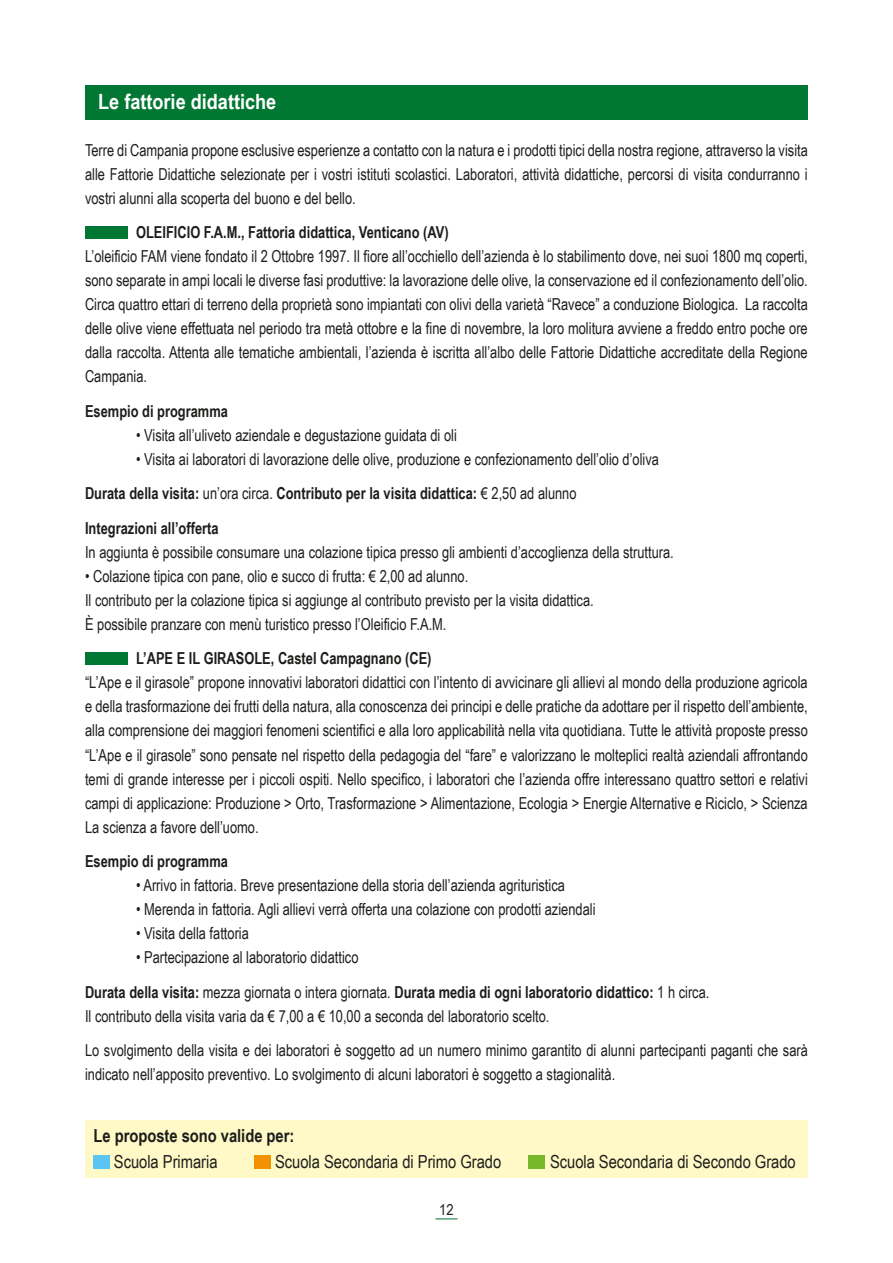
<style>
.page{position:relative;width:893px;height:1263px;background:#fff}
.page>*{position:absolute;margin:0;border:0;box-sizing:border-box;transform-origin:0 0}
.t1{font:700 21px "Arial Narrow";color:#fff;scale:1.05 1}
.t2{font:18px "Arial Narrow";color:#1d1d1b}
.t3{font:700 18px "Arial Narrow";color:#1d1d1b}
.t4{font:16.5px/24px "Arial Narrow";color:#1d1d1b;scale:.95 1}
.t5{font:700 16.5px "Arial Narrow";color:#1d1d1b;scale:.95 1}
.t6{font:15px "Arial Narrow";color:#1d1d1b;scale:1.05 1}
.s1{font-weight:700}
</style>
<div class="page">
<svg style="left:435px;top:1218px;width:23px;height:1px"></svg>
<div style="left:85px;top:85px;width:723px;height:34px;background:#007732"></div>
<div style="left:85px;top:1120px;width:723px;height:58px;background:#fff9c7"></div>
<div style="left:94px;top:1155px;width:16px;height:13px;background:#5bc5f2"></div>
<div style="left:254px;top:1155px;width:17px;height:13px;background:#f39200"></div>
<div style="left:528px;top:1155px;width:17px;height:13px;background:#76b82a"></div>
<div style="left:85px;top:226px;width:43px;height:13px;background:#007732"></div>
<div style="left:85px;top:652px;width:43px;height:13px;background:#007732"></div>
<p class="t1" style="left:98px;top:86px;width:171px">Le fattorie didattiche</p>
<p class="t4" style="left:85px;top:137px;width:762px;text-align:justify">Terre di Campania propone esclusive esperienze a contatto con la natura e i prodotti tipici della nostra regione, attraverso la visita alle Fattorie Didattiche selezionate per i vostri istituti scolastici. Laboratori, attività didattiche, percorsi di visita condurranno i vostri alunni alla scoperta del buono e del bello.</p>
<p class="t5" style="left:136px;top:220px;width:331px">OLEIFICIO F.A.M., Fattoria didattica, Venticano (AV)</p>
<p class="t4" style="left:85px;top:244px;width:762px;text-align:justify">L’oleificio FAM viene fondato il 2 Ottobre 1997. Il fiore all’occhiello dell’azienda è lo stabilimento dove, nei suoi 1800 mq coperti, sono separate in ampi locali le diverse fasi produttive: la lavorazione delle olive, la conservazione ed il confezionamento dell’olio.<br>Circa quattro ettari di terreno della proprietà sono impiantati con olivi della varietà “Ravece” a conduzione Biologica. La raccolta delle olive viene effettuata nel periodo tra metà ottobre e la fine di novembre, la loro molitura avviene a freddo entro poche ore dalla raccolta. Attenta alle tematiche ambientali, l’azienda è iscritta all’albo delle Fattorie Didattiche accreditate della Regione Campania.</p>
<p class="t5" style="left:85px;top:399px;width:152px">Esempio di programma</p>
<p class="t4" style="left:136px;top:422px;width:339px">• Visita all’uliveto aziendale e degustazione guidata di oli</p>
<p class="t4" style="left:85px;top:441px;width:606px;line-height:34.5px;text-indent:51px">• Visita ai laboratori di lavorazione delle olive, produzione e confezionamento dell’olio d’oliva<br><span class="s1">Durata della visita:</span> un’ora circa. <span class="s1">Contributo per la visita didattica:</span> € 2,50 ad alunno<br><span class="s1">Integrazioni all’offerta</span></p>
<p class="t4" style="left:85px;top:539px;width:621px">In aggiunta è possibile consumare una colazione tipica presso gli ambienti d’accoglienza della struttura.</p>
<p class="t4" style="left:85px;top:563px;width:537px">• Colazione tipica con pane, olio e succo di frutta: € 2,00 ad alunno.<br>Il contributo per la colazione tipica si aggiunge al contributo previsto per la visita didattica.<br>È possibile pranzare con menù turistico presso l’Oleificio F.A.M.</p>
<p class="t5" style="left:136px;top:646px;width:313px">L’APE E IL GIRASOLE, Castel Campagnano (CE)</p>
<p class="t4" style="left:85px;top:670px;width:762px;text-align:justify">“L’Ape e il girasole” propone innovativi laboratori didattici con l’intento di avvicinare gli allievi al mondo della produzione agricola e della trasformazione dei frutti della natura, alla conoscenza dei principi e delle pratiche da adottare per il rispetto dell’ambiente, alla comprensione dei maggiori fenomeni scientifici e alla loro applicabilità nella vita quotidiana. Tutte le attività proposte presso “L’Ape e il girasole” sono pensate nel rispetto della pedagogia del “fare” e valorizzano le molteplici realtà aziendali affrontando temi di grande interesse per i piccoli ospiti. Nello specifico, i laboratori che l’azienda offre interessano quattro settori e relativi campi di applicazione: Produzione &gt; Orto, Trasformazione &gt; Alimentazione, Ecologia &gt; Energie Alternative e Riciclo, &gt; Scienza La scienza a favore dell’uomo.</p>
<p class="t5" style="left:85px;top:849px;width:152px">Esempio di programma</p>
<p class="t4" style="left:136px;top:873px;width:453px">• Arrivo in fattoria. Breve presentazione della storia dell’azienda agrituristica</p>
<p class="t4" style="left:136px;top:897px;width:485px">• Merenda in fattoria. Agli allievi verrà offerta una colazione con prodotti aziendali</p>
<p class="t4" style="left:136px;top:921px;width:120px">• Visita della fattoria</p>
<p class="t4" style="left:85px;top:939px;width:659px;line-height:34.5px;text-indent:51px">• Partecipazione al laboratorio didattico<br><span class="s1">Durata della visita:</span> mezza giornata o intera giornata. <span class="s1">Durata media di ogni laboratorio didattico:</span> 1 h circa.</p>
<p class="t4" style="left:85px;top:998px;width:762px;line-height:34.5px">Il contributo della visita varia da € 7,00 a € 10,00 a seconda del laboratorio scelto.<br>Lo svolgimento della visita e dei laboratori è soggetto ad un numero minimo garantito di alunni partecipanti paganti che sarà</p>
<p class="t4" style="left:85px;top:1062px;width:560px">indicato nell’apposito preventivo. Lo svolgimento di alcuni laboratori è soggetto a stagionalità.</p>
<p class="t3" style="left:94px;top:1122px;width:202px">Le proposte sono valide per:</p>
<p class="t2" style="left:114px;top:1148px;width:105px">Scuola Primaria</p>
<p class="t2" style="left:275px;top:1148px;width:228px">Scuola Secondaria di Primo Grado</p>
<p class="t2" style="left:550px;top:1148px;width:247px">Scuola Secondaria di Secondo Grado</p>
<p class="t6" style="left:439px;top:1199px;width:15px">12</p>
</div>
